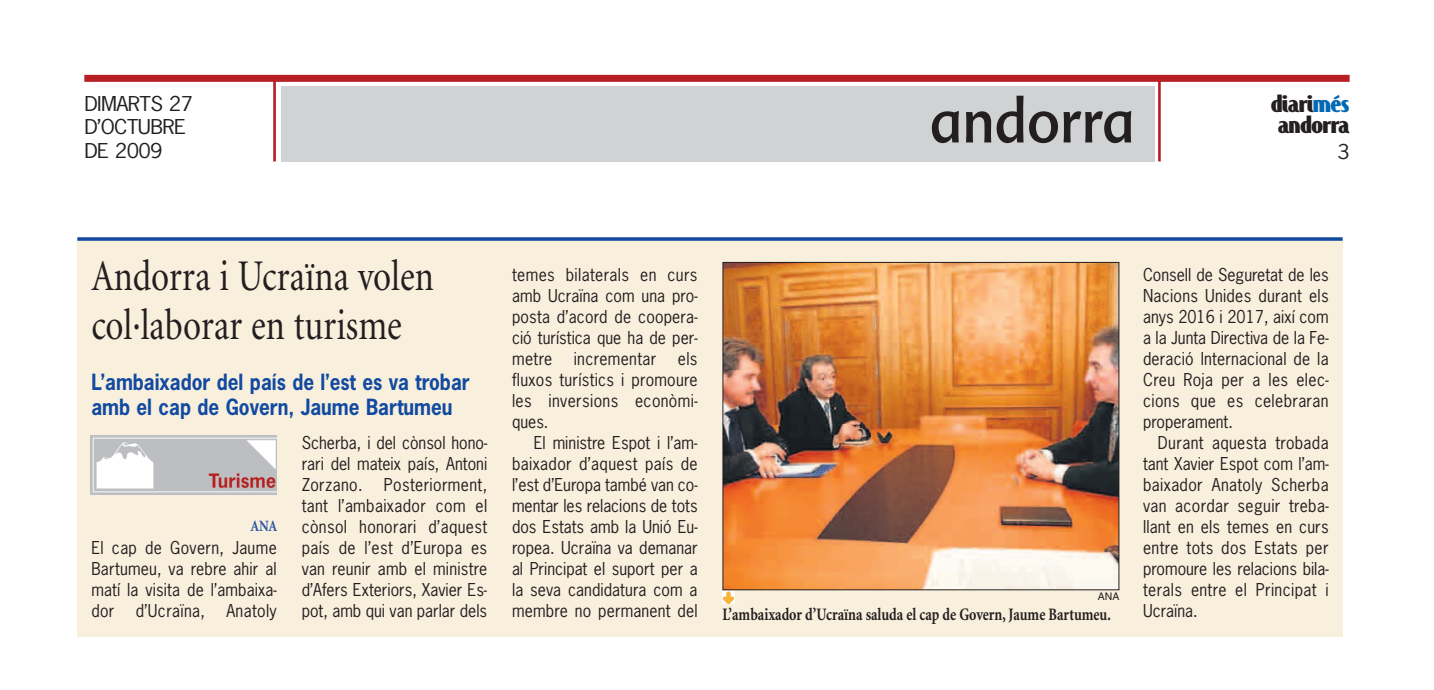
<style>
.page{position:relative;width:1434px;height:690px;background:#fff}
.page>*{position:absolute;margin:0;border:0;box-sizing:border-box;transform-origin:0 0}
.t1{font:61.25px "Advert";color:#231f20;scale:.9 1}
.t2{font:43.75px/49px "Minion";color:#231f20;scale:.8 1}
.t3{font:700 26.25px "Jandoni";letter-spacing:-.02em;color:#231f20;scale:1.12 1}
.t4{font:700 21px/25.2px "News Gothic";color:#114aa0;scale:.9 1}
.t5{font:19.25px/23.1px "News Gothic";letter-spacing:-.03em;color:#231f20;scale:1.12 1}
.t6{font:700 17.5px "Minion";color:#231f20;scale:.8 1}
.t7{font:16.62px/21px "News Gothic";letter-spacing:.01em;color:#231f20;text-align:justify;scale:.95 1}
.t8{font:700 15.75px "Minion";color:#2b54a4;scale:.85 1}
.t9{font:10.5px "Helvetica";color:#231f20}
.s1{color:#0168b3}
</style>
<div class="page">
<hr style="left:1158px;top:78px;width:2px;height:83px;background:#b71f24">
<div style="left:84px;top:75px;width:1265px;height:7px;background:#b71f24"></div>
<hr style="left:273px;top:78px;width:3px;height:83px;background:#b71f24">
<div style="left:281px;top:86px;width:873px;height:75px;background:#d1d2d4"></div>
<div style="left:77px;top:237px;width:1265px;height:400px;background:#f9efdd"></div>
<svg style="left:77px;top:237px;width:1265px;height:4px;background:#2d5ea7"></svg>
<img style="left:91px;top:435px;width:185px;height:60px">
<img style="left:724px;top:264px;width:393px;height:324px">
<div style="left:722px;top:262px;width:397px;height:328px;border:1px solid #231f20"></div>
<svg style="left:722px;top:591px;width:13px;height:12px"></svg>
<p class="t5" style="left:84px;top:93px;width:98px">DIMARTS 27<br>D’OCTUBRE<br>DE 2009</p>
<h1 class="t1" style="left:930px;top:85px;width:229px">andorra</h1>
<h3 class="t3" style="left:1270px;top:87px;width:72px">diari<span class="s1">més</span></h3>
<h3 class="t3" style="left:1277px;top:108px;width:66px">andorra</h3>
<p class="t5" style="left:1337px;top:141px;width:13px">3</p>
<h2 class="t2" style="left:91px;top:255px;width:429px">Andorra i Ucraïna volen col·laborar en turisme</h2>
<p class="t4" style="left:91px;top:370px;width:422px">L’ambaixador del país de l’est es va trobar amb el cap de Govern, Jaume Bartumeu</p>
<p class="t8" style="left:250px;top:519px;width:33px">ANA</p>
<p class="t7" style="left:91px;top:538px;width:197px">El cap de Govern, Jaume Bartumeu, va rebre ahir al matí la visita de l’ambaixa&shy;dor</p>
<p class="t7" style="left:136px;top:601px;width:75px">d’Ucraïna,</p>
<p class="t7" style="left:226px;top:601px;width:55px">Anatoly</p>
<p class="t7" style="left:302px;top:433px;width:197px">Scherba, i del cònsol hono&shy;rari del mateix país, Antoni Zorzano.</p>
<p class="t7" style="left:302px;top:475px;width:197px;text-indent:82px">Posteriorment, tant l’ambaixador com el cònsol honorari d’aquest país de l’est d’Europa es van reunir amb el ministre d’Afers Exteriors, Xavier Es&shy;pot, amb qui van parlar dels</p>
<p class="t7" style="left:512px;top:265px;width:197px">temes bilaterals en curs amb Ucraïna com una pro&shy;posta d’acord de coopera&shy;ció turística que ha de per&shy;metre</p>
<p class="t7" style="left:512px;top:349px;width:197px;text-indent:166px">els fluxos turístics i promoure les inversions econòmi&shy;ques.</p>
<p class="t7" style="left:512px;top:433px;width:197px;text-indent:22px">El ministre Espot i l’am&shy;baixador d’aquest país de l’est d’Europa també van co&shy;mentar les relacions de tots dos Estats amb la Unió Eu&shy;ropea. Ucraïna va demanar al Principat el suport per a la seva candidatura com a membre no permanent del</p>
<p class="t7" style="left:574px;top:349px;width:89px">incrementar</p>
<p class="t9" style="left:1097px;top:592px;width:23px">ANA</p>
<p class="t6" style="left:722px;top:607px;width:487px">L’ambaixador d’Ucraïna saluda el cap de Govern, Jaume Bartumeu.</p>
<p class="t7" style="left:1143px;top:265px;width:197px">Consell de Seguretat de les Nacions Unides durant els anys 2016 i 2017, així com a la Junta Directiva de la Fe&shy;deració Internacional de la Creu Roja per a les elec&shy;cions que es celebraran properament.</p>
<p class="t7" style="left:1143px;top:433px;width:197px;text-indent:15px">Durant aquesta trobada tant Xavier Espot com l’am&shy;baixador Anatoly Scherba van acordar seguir treba&shy;llant en els temes en curs entre tots dos Estats per promoure les relacions bila&shy;terals entre el Principat i Ucraïna.</p>
</div>
